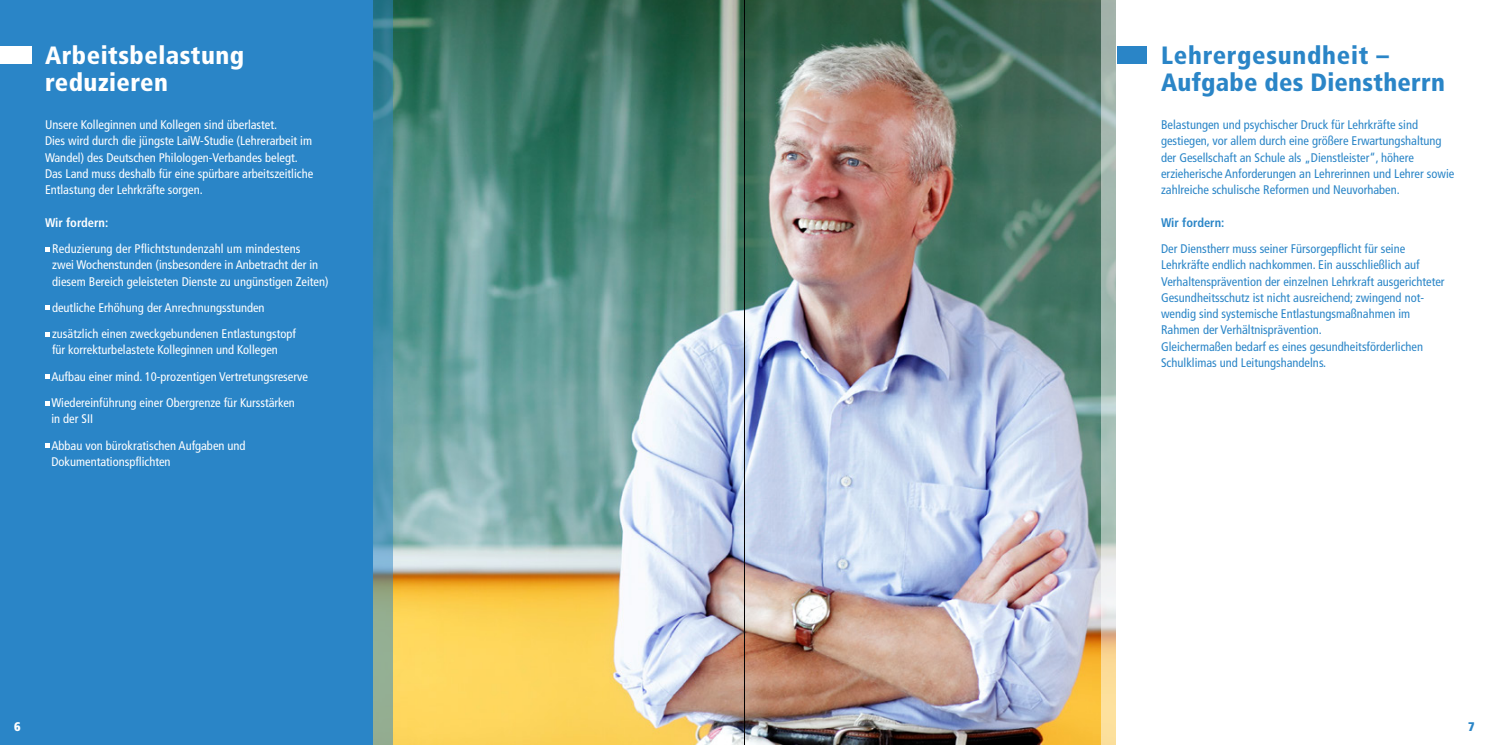
<style>
.page{position:relative;width:1489px;height:745px;background:#fff}
.page>*{position:absolute;margin:0;border:0;box-sizing:border-box;transform-origin:0 0}
.t1{font:900 condensed 25px/27.5px "Frutiger LT Std";letter-spacing:.01em;color:#2a85c7}
.t2{font:900 condensed 25px/27.5px "Frutiger LT Std";letter-spacing:.02em;color:#fff}
.t3{font:condensed 12.5px/16.2px "Frutiger LT Std";color:#fff}
.t4{font:condensed 12.5px/16.2px "Frutiger LT Std";color:#2a85c7}
.t5{font:700 condensed 12.5px "Frutiger LT Std";color:#2a85c7}
.t6{font:700 condensed 12.5px "Frutiger LT Std";color:#fff}
.t7{font:900 condensed 12.5px "Frutiger LT Std";color:#fff}
.t8{font:900 condensed 12.5px "Frutiger LT Std";color:#2a85c7}
</style>
<div class="page">
<img style="left:392px;top:0;width:709px;height:744px">
<div style="left:0;top:0;width:372px;height:744px;background:#2a85c7"></div>
<svg style="left:372px;top:0;width:20px;height:744px;background:#5292a3"></svg>
<svg style="left:45px;top:247px;width:4px;height:4px"></svg>
<svg style="left:45px;top:306px;width:4px;height:4px"></svg>
<svg style="left:45px;top:332px;width:4px;height:4px"></svg>
<svg style="left:45px;top:374px;width:4px;height:4px"></svg>
<svg style="left:45px;top:401px;width:4px;height:4px"></svg>
<svg style="left:45px;top:443px;width:4px;height:4px"></svg>
<div style="left:1116px;top:46px;width:30px;height:18px;background:#2a85c7"></div>
<div style="left:0;top:46px;width:32px;height:18px;background:#fff"></div>
<svg style="left:1101px;top:0;width:15px;height:744px;background:#bac5b5"></svg>
<hr style="left:744px;top:0;width:1px;height:744px;background:#000">
<h1 class="t2" style="left:45px;top:41px;width:201px">Arbeitsbelastung reduzieren</h1>
<p class="t3" style="left:45px;top:117px;width:270px">Unsere Kolleginnen und Kollegen sind überlastet.<br>Dies wird durch die jüngste LaiW-Studie (Lehrerarbeit im Wandel) des Deutschen Philologen-Verbandes belegt.<br>Das Land muss deshalb für eine spürbare arbeitszeitliche Entlastung der Lehrkräfte sorgen.</p>
<p class="t6" style="left:45px;top:215px;width:65px">Wir fordern:</p>
<p class="t3" style="left:52px;top:240px;width:278px">Reduzierung der Pflichtstundenzahl um mindestens<br>zwei Wochenstunden (insbesondere in Anbetracht der in diesem Bereich geleisteten Dienste zu ungünstigen Zeiten)</p>
<p class="t3" style="left:52px;top:294px;width:245px;line-height:26.2px">deutliche Erhöhung der Anrechnungsstunden zusätzlich einen zweckgebundenen Entlastungstopf</p>
<p class="t3" style="left:51px;top:337px;width:258px;line-height:26.2px">für korrekturbelastete Kolleginnen und Kollegen<br>Aufbau einer mind. 10-prozentigen Vertretungsreserve<br>Wiedereinführung einer Obergrenze für Kursstärken</p>
<p class="t3" style="left:51px;top:405px;width:196px;line-height:26.2px">in der SII<br>Abbau von bürokratischen Aufgaben und</p>
<p class="t3" style="left:51px;top:453px;width:121px">Dokumentationspflichten</p>
<h1 class="t1" style="left:1160px;top:41px;width:285px">Lehrergesundheit –<br>Aufgabe des Dienstherrn</h1>
<p class="t4" style="left:1160px;top:117px;width:295px">Belastungen und psychischer Druck für Lehrkräfte sind gestiegen, vor allem durch eine größere Erwartungshaltung der Gesellschaft an Schule als „Dienstleister“, höhere erzieherische Anforderungen an Lehrerinnen und Lehrer sowie zahlreiche schulische Reformen und Neuvorhaben.</p>
<p class="t5" style="left:1160px;top:215px;width:65px">Wir fordern:</p>
<p class="t4" style="left:1160px;top:240px;width:285px">Der Dienstherr muss seiner Fürsorgepflicht für seine Lehrkräfte endlich nachkommen. Ein ausschließlich auf Verhaltensprävention der einzelnen Lehrkraft ausgerichteter Gesundheitsschutz ist nicht ausreichend; zwingend not&shy;wendig sind systemische Entlastungsmaßnahmen im Rahmen der Verhältnisprävention.<br>Gleichermaßen bedarf es eines gesundheitsförderlichen Schulklimas und Leitungshandelns.</p>
<p class="t7" style="left:14px;top:718px;width:8px">6</p>
<p class="t8" style="left:1468px;top:718px;width:8px">7</p>
</div>
